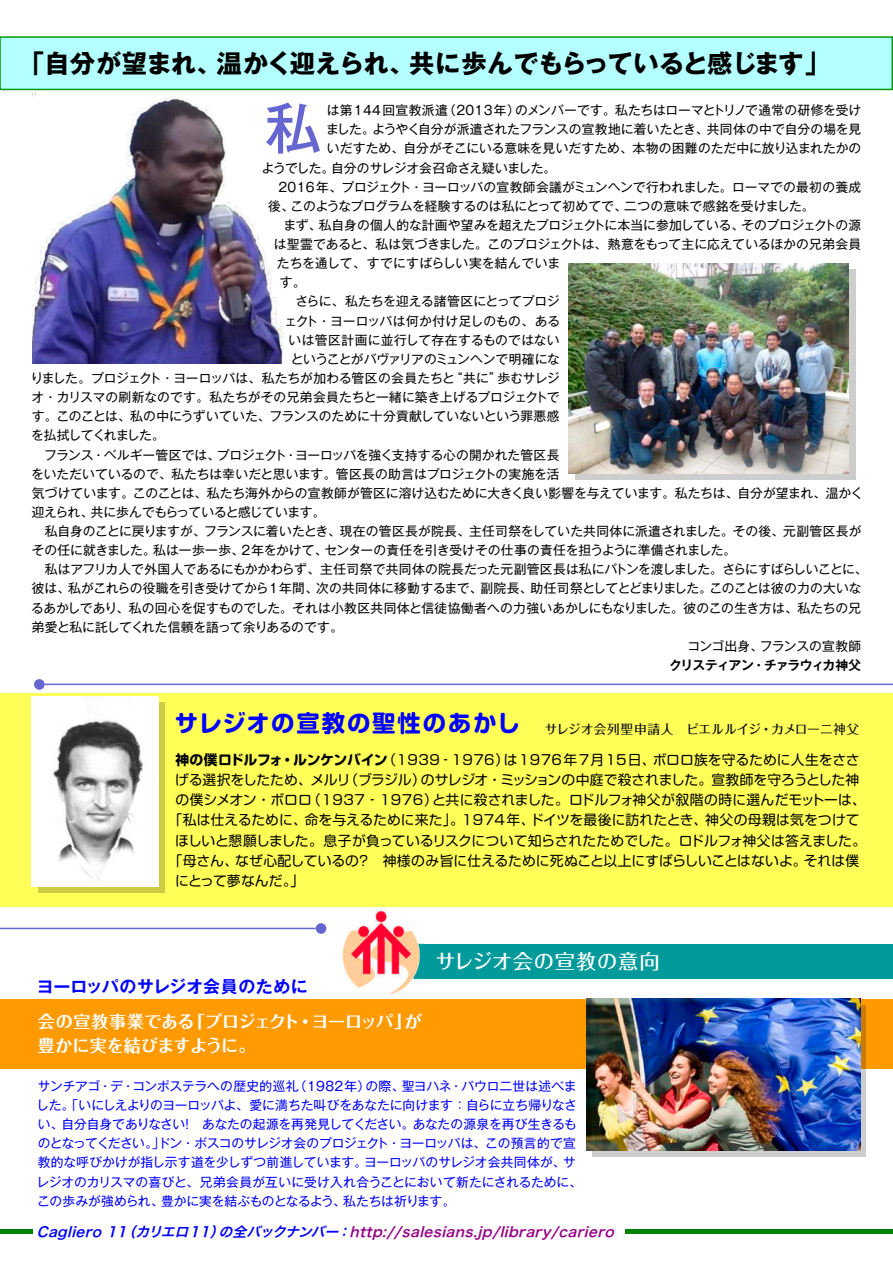
<style>
.page{position:relative;width:893px;height:1263px;background:#fff}
.page>*{position:absolute;margin:0;border:0;box-sizing:border-box;transform-origin:0 0}
.t1{font:500 55.35px "Gothic MB101 Pro";color:#6666d0}
.t2{font:700 25.35px "Gothic MB101 Pro";letter-spacing:-.035em;color:#000}
.t3{font:500 20.25px "Folk Pro";letter-spacing:.04em;color:#fff}
.t4{font:700 16.95px/23.9px "Folk Pro";letter-spacing:-.015em;color:#fff}
.t5{font:700 16.95px "Gothic MB101 Pro De";letter-spacing:.005em;color:#00f}
.t6{font:13.8px "Soft Go Std";color:#000}
.t7{font:italic 13.8px "Hira Kaku Pro W6";color:#960084}
.t8{font:13.8px "Soft Go Std";letter-spacing:.03em;color:#000}
.t9{font:13.8px "Soft Go Std";letter-spacing:-.025em;color:#000}
.t10{font:13.8px "Soft Go Std";letter-spacing:-.02em;color:#000}
.t11{font:12.75px "Gothic MB101 Pro";letter-spacing:-.005em;color:#000}
.t12{font:12.75px/19.2px "Gothic MB101 Pro";letter-spacing:-.01em;color:#00f}
.t13{font:12.75px "Gothic MB101 Pro";letter-spacing:-.03em;color:#000}
.t14{font:12.75px "Gothic MB101 Pro";letter-spacing:.015em;color:#000}
.t15{font:12.75px "Gothic MB101 Pro";letter-spacing:.02em;color:#000}
.t16{font:500 12.75px "Folk Pro";letter-spacing:.005em;color:#151515}
.t17{font:12.75px "Gothic MB101 Pro";letter-spacing:-.035em;color:#000}
.t18{font:12.75px "Gothic MB101 Pro";letter-spacing:-.025em;color:#000}
.t19{font:700 12.75px "Gothic MB101 Pro De";letter-spacing:-.08em;color:#000}
.s1{font-family:"Soft Go Std";font-weight:700;font-size:23.4px;color:#00f}
.s2{font-weight:700}
.s3{color:#00f}
</style>
<div class="page">
<div style="left:575px;top:270px;width:280px;height:210px;background:linear-gradient(to right,#cdcdcd,#cdcdcd)"></div>
<img style="left:568px;top:263px;width:280px;height:210px">
<img style="left:32px;top:93px;width:250px;height:271px">
<hr style="left:0;top:1230px;width:32px;height:4px;background:#008100">
<hr style="left:625px;top:1230px;width:267px;height:4px;background:#008100">
<div style="left:413px;top:944px;width:479px;height:34px;background:#009a9a"></div>
<hr style="left:0;top:928px;width:316px;height:1px;background:#6666d0">
<div style="left:316px;top:923px;width:10px;height:11px;background:#6666d0;border-radius:50%"></div>
<div style="left:0;top:694px;width:892px;height:213px;background:#ffff57"></div>
<div style="left:0;top:999px;width:892px;height:69px;background:#ff9a00"></div>
<hr style="left:45px;top:684px;width:847px;height:1px;background:#6666d0">
<div style="left:34px;top:679px;width:11px;height:11px;background:#6666d0;border-radius:50%"></div>
<img style="left:341px;top:909px;width:83px;height:87px">
<div style="left:0;top:36px;width:892px;height:54px;background:#b4ffff;border:1px solid #009a00"></div>
<svg style="left:38px;top:703px;width:126px;height:190px;background:#d1d157"></svg>
<img style="left:32px;top:696px;width:126px;height:191px">
<svg style="left:592px;top:1005px;width:274px;height:152px;background:#bab2a9"></svg>
<img style="left:586px;top:999px;width:274px;height:151px">
<h2 class="t2" style="left:19px;top:42px;width:812px">「自分が望まれ、温かく迎えられ、共に歩んでもらっていると感じます」</h2>
<h1 class="t1" style="left:265px;top:82px;width:57px">私</h1>
<p class="t14" style="left:327px;top:100px;width:536px">は第144回宣教派遣（2013年）のメンバーです。私たちはローマとトリノで通常の研修を受け</p>
<p class="t11" style="left:326px;top:119px;width:536px">ました。ようやく自分が派遣されたフランスの宣教地に着いたとき、共同体の中で自分の場を見</p>
<p class="t11" style="left:327px;top:138px;width:536px">いだすため、自分がそこにいる意味を見いだすため、本物の困難のただ中に放り込まれたかの</p>
<p class="t13" style="left:261px;top:157px;width:296px">ようでした。自分のサレジオ会召命さえ疑いました。</p>
<p class="t11" style="left:265px;top:176px;width:597px">　2016年、プロジェクト・ヨーロッパの宣教師会議がミュンヘンで行われました。ローマでの最初の養成</p>
<p class="t11" style="left:268px;top:195px;width:548px">後、このようなプログラムを経験するのは私にとって初めてで、二つの意味で感銘を受けました。</p>
<p class="t11" style="left:271px;top:214px;width:591px">　まず、私自身の個人的な計画や望みを超えたプロジェクトに本当に参加している、そのプロジェクトの源</p>
<p class="t11" style="left:274px;top:234px;width:589px">は聖霊であると、私は気づきました。このプロジェクトは、熱意をもって主に応えているほかの兄弟会員</p>
<p class="t15" style="left:277px;top:253px;width:285px">たちを通して、すでにすばらしい実を結んでいま</p>
<p class="t11" style="left:280px;top:272px;width:27px">す。</p>
<p class="t11" style="left:283px;top:291px;width:278px">　さらに、私たちを迎える諸管区にとってプロジ</p>
<p class="t11" style="left:284px;top:310px;width:277px">ェクト・ヨーロッパは何か付け足しのもの、ある</p>
<p class="t15" style="left:288px;top:329px;width:272px">いは管区計画に並行して存在するものではない</p>
<p class="t13" style="left:291px;top:348px;width:271px">ということがバヴァリアのミュンヘンで明確にな</p>
<p class="t11" style="left:30px;top:368px;width:530px">りました。プロジェクト・ヨーロッパは、私たちが加わる管区の会員たちと“共に”歩むサレジ</p>
<p class="t11" style="left:31px;top:387px;width:529px">オ・カリスマの刷新なのです。私たちがその兄弟会員たちと一緒に築き上げるプロジェクトで</p>
<p class="t11" style="left:32px;top:406px;width:529px">す。このことは、私の中にうずいていた、フランスのために十分貢献していないという罪悪感</p>
<p class="t17" style="left:31px;top:425px;width:135px">を払拭してくれました。</p>
<p class="t11" style="left:32px;top:444px;width:529px">　フランス・ベルギー管区では、プロジェクト・ヨーロッパを強く支持する心の開かれた管区長</p>
<p class="t11" style="left:31px;top:463px;width:530px">をいただいているので、私たちは幸いだと思います。管区長の助言はプロジェクトの実施を活</p>
<p class="t11" style="left:32px;top:482px;width:833px">気づけています。このことは、私たち海外からの宣教師が管区に溶け込むために大きく良い影響を与えています。私たちは、自分が望まれ、温かく</p>
<p class="t17" style="left:32px;top:502px;width:295px">迎えられ、共に歩んでもらっていると感じています。</p>
<p class="t11" style="left:32px;top:521px;width:831px">　私自身のことに戻りますが、フランスに着いたとき、現在の管区長が院長、主任司祭をしていた共同体に派遣されました。その後、元副管区長が</p>
<p class="t11" style="left:32px;top:540px;width:706px">その任に就きました。私は一歩一歩、2年をかけて、センターの責任を引き受けその仕事の責任を担うように準備されました。</p>
<p class="t11" style="left:32px;top:559px;width:837px">　私はアフリカ人で外国人であるにもかかわらず、主任司祭で共同体の院長だった元副管区長は私にバトンを渡しました。さらにすばらしいことに、</p>
<p class="t11" style="left:32px;top:578px;width:831px">彼は、私がこれらの役職を引き受けてから1年間、次の共同体に移動するまで、副院長、助任司祭としてとどまりました。このことは彼の力の大いな</p>
<p class="t11" style="left:31px;top:597px;width:831px">るあかしであり、私の回心を促すものでした。それは小教区共同体と信徒協働者への力強いあかしにもなりました。彼のこの生き方は、私たちの兄</p>
<p class="t18" style="left:32px;top:616px;width:313px">弟愛と私に託してくれた信頼を語って余りあるのです。</p>
<p class="t11" style="left:687px;top:635px;width:175px">コンゴ出身、フランスの宣教師</p>
<p class="t19" style="left:669px;top:655px;width:193px">クリスティアン・チァラウィカ神父</p>
<p class="t16" style="left:175px;top:718px;width:686px"><span class="s1">サレジオの宣教の聖性のあかし</span> サレジオ会列聖申請人　ピエルルイジ・カメローニ神父</p>
<p class="t8" style="left:175px;top:750px;width:685px"><span class="s2">神の僕ロドルフォ・ルンケンバイン</span>（1939‐1976）は1976年7月15日、ボロロ族を守るために人生をささ</p>
<p class="t9" style="left:175px;top:770px;width:685px">げる選択をしたため、メルリ（ブラジル）のサレジオ・ミッションの中庭で殺されました。宣教師を守ろうとした神</p>
<p class="t6" style="left:175px;top:790px;width:692px">の僕シメオン・ボロロ（1937‐1976）と共に殺されました。ロドルフォ神父が叙階の時に選んだモットーは、</p>
<p class="t6" style="left:168px;top:810px;width:692px">「私は仕えるために、命を与えるために来た」。1974年、ドイツを最後に訪れたとき、神父の母親は気をつけて</p>
<p class="t10" style="left:175px;top:830px;width:692px">ほしいと懇願しました。息子が負っているリスクについて知らされたためでした。ロドルフォ神父は答えました。</p>
<p class="t6" style="left:168px;top:851px;width:692px">「母さん、なぜ心配しているの？　神様のみ旨に仕えるために死ぬこと以上にすばらしいことはないよ。それは僕</p>
<p class="t6" style="left:175px;top:871px;width:131px">にとって夢なんだ。」</p>
<h3 class="t5" style="left:37px;top:972px;width:273px">ヨーロッパのサレジオ会員のために</h3>
<h3 class="t4" style="left:38px;top:1008px;width:386px">会の宣教事業である「プロジェクト・ヨーロッパ」が豊かに実を結びますように。</h3>
<h3 class="t3" style="left:435px;top:944px;width:226px">サレジオ会の宣教の意向</h3>
<p class="t12" style="left:36px;top:1075px;width:547px">サンチアゴ・デ・コンポステラへの歴史的巡礼（1982年）の際、聖ヨハネ・パウロ二世は述べました。「いにしえよりのヨーロッパよ、愛に満ちた叫びをあなたに向けます：自らに立ち帰りなさい、自分自身でありなさい！　あなたの起源を再発見してください。あなたの源泉を再び生きるものとなってください。」ドン・ボスコのサレジオ会のプロジェクト・ヨーロッパは、この預言的で宣教的な呼びかけが指し示す道を少しずつ前進しています。ヨーロッパのサレジオ会共同体が、サレジオのカリスマの喜びと、兄弟会員が互いに受け入れ合うことにおいて新たにされるために、この歩みが強められ、豊かに実を結ぶものとなるよう、私たちは祈ります。</p>
<p class="t7" style="left:37px;top:1219px;width:584px"><span class="s3">Cagliero11（カリエロ11）の全バックナンバー：</span>http://salesians.jp/library/cariero</p>
</div>
